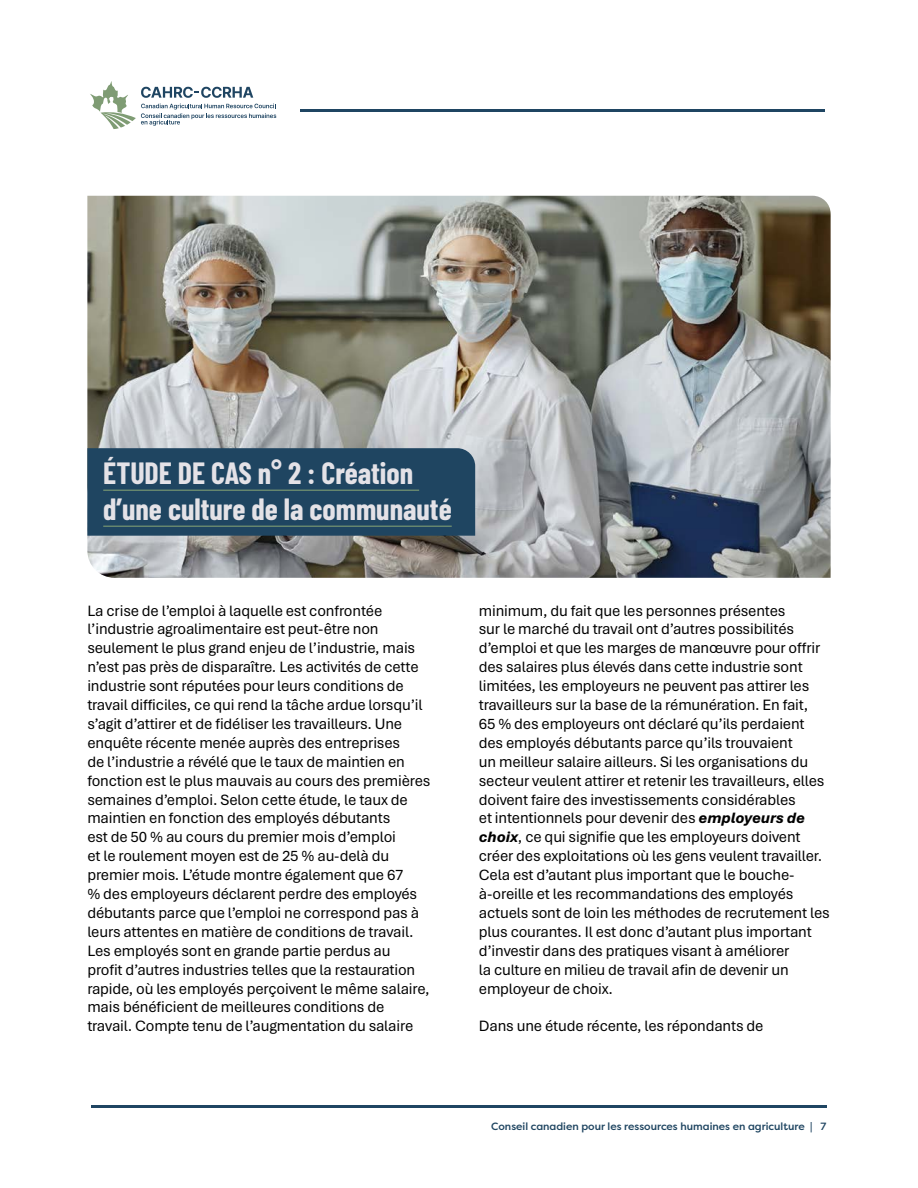
<style>
.page{position:relative;width:918px;height:1188px;background:#fff}
.page>*{position:absolute;margin:0;border:0;box-sizing:border-box;transform-origin:0 0}
.t1{font:700 30px/36px "Barlow Condensed";color:#e4e2e7}
.t2{font:15.75px/18.9px "Aptos";letter-spacing:-.01em;color:#000}
.t3{font:500 10.5px "Filson Pro";color:#1f4561}
.s1{font-weight:800;font-style:italic}
</style>
<div class="page">
<hr style="left:91px;top:1105px;width:736px;height:3px;background:#1f4562">
<svg style="left:90px;top:81px;width:186px;height:48px"></svg>
<hr style="left:300px;top:109px;width:524px;height:3px;background:#1f4562">
<img style="left:87px;top:196px;width:744px;height:382px">
<div style="left:87px;top:448px;width:388px;height:88px;background:#1f4561"></div>
<hr style="left:103px;top:490px;width:316px;height:1px;background:#7d9b73">
<hr style="left:103px;top:526px;width:349px;height:1px;background:#7d9b73">
<p class="t1" style="left:103px;top:454px;width:350px">ÉTUDE DE CAS n° 2 : Création d’une culture de la communauté</p>
<p class="t2" style="left:87px;top:600px;width:345px">La crise de l’emploi à laquelle est confrontée l’industrie agroalimentaire est peut-être non seulement le plus grand enjeu de l’industrie, mais n’est pas près de disparaître. Les activités de cette industrie sont réputées pour leurs conditions de travail difficiles, ce qui rend la tâche ardue lorsqu’il s’agit d’attirer et de fidéliser les travailleurs. Une enquête récente menée auprès des entreprises<br>de l’industrie a révélé que le taux de maintien en fonction est le plus mauvais au cours des premières semaines d’emploi. Selon cette étude, le taux de maintien en fonction des employés débutants<br>est de 50 % au cours du premier mois d’emploi<br>et le roulement moyen est de 25 % au-delà du premier mois. L’étude montre également que 67<br>% des employeurs déclarent perdre des employés débutants parce que l’emploi ne correspond pas à leurs attentes en matière de conditions de travail.<br>Les employés sont en grande partie perdus au<br>profit d’autres industries telles que la restauration rapide, où les employés perçoivent le même salaire, mais bénéficient de meilleures conditions de travail. Compte tenu de l’augmentation du salaire</p>
<p class="t2" style="left:479px;top:600px;width:352px">minimum, du fait que les personnes présentes<br>sur le marché du travail ont d’autres possibilités d’emploi et que les marges de manœuvre pour offrir des salaires plus élevés dans cette industrie sont limitées, les employeurs ne peuvent pas attirer les travailleurs sur la base de la rémunération. En fait,<br>65 % des employeurs ont déclaré qu’ils perdaient des employés débutants parce qu’ils trouvaient<br>un meilleur salaire ailleurs. Si les organisations du secteur veulent attirer et retenir les travailleurs, elles doivent faire des investissements considérables<br>et intentionnels pour devenir des <span class="s1">employeurs de choix</span>, ce qui signifie que les employeurs doivent créer des exploitations où les gens veulent travailler.<br>Cela est d’autant plus important que le bouche&shy;à-oreille et les recommandations des employés actuels sont de loin les méthodes de recrutement les plus courantes. Il est donc d’autant plus important d’investir dans des pratiques visant à améliorer<br>la culture en milieu de travail afin de devenir un employeur de choix.</p>
<p class="t2" style="left:479px;top:1016px;width:286px">Dans une étude récente, les répondants de</p>
<p class="t3" style="left:491px;top:1119px;width:336px">Conseil canadien pour les ressources humaines en agriculture | 7</p>
</div>
